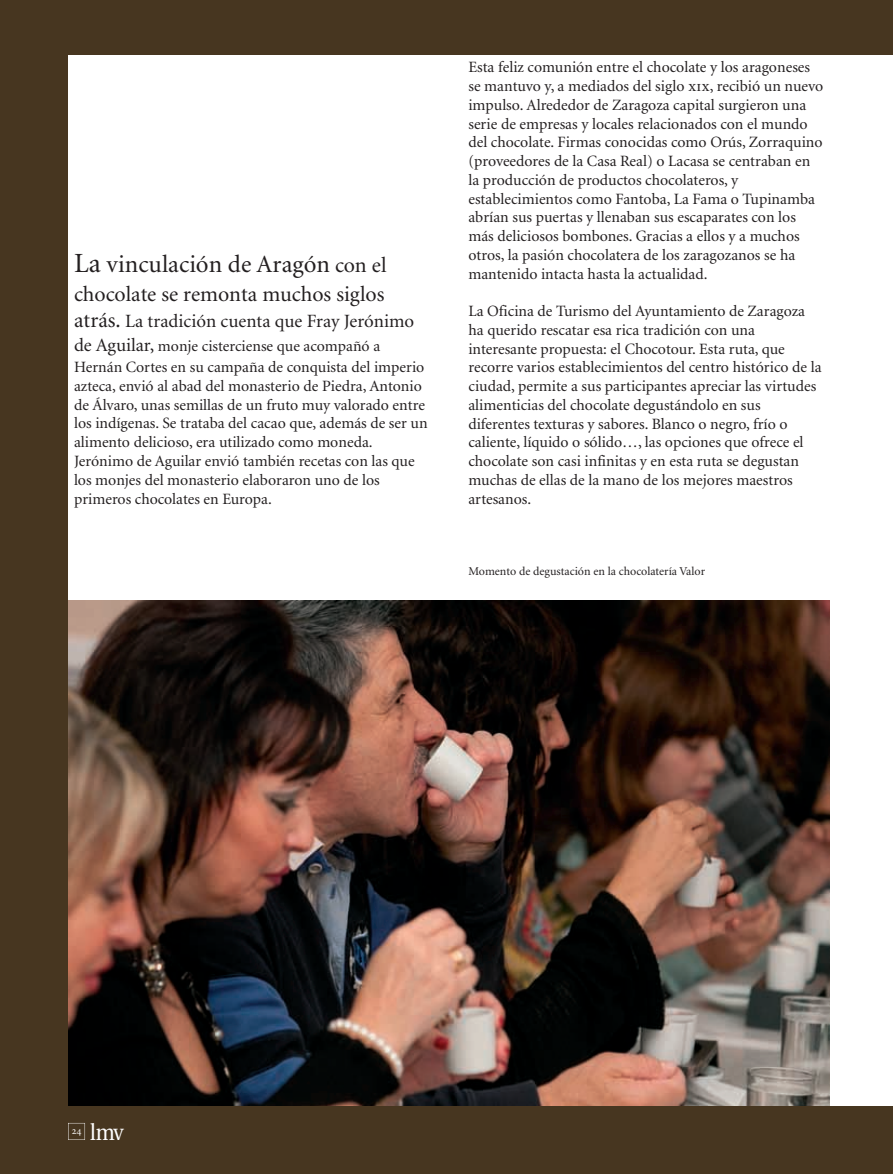
<style>
.page{position:relative;width:893px;height:1174px;background:#473620}
.page>*{position:absolute;margin:0;border:0;box-sizing:border-box;transform-origin:0 0}
.t1{font:24.75px "Minion";color:#231f20}
.t2{font:22.95px "Utopia";color:#fff;scale:.9 1}
.t3{font:21.75px "Minion";color:#231f20}
.t4{font:18.75px "Minion";color:#231f20}
.t5{font:15.75px/18.8px "Minion";color:#231f20}
.t6{font:12px "Minion";color:#231f20}
.s1{font-size:27.75px}
.s2{font-size:21.75px}
.s3{font-size:18.75px}
.s4{font-family:"Minion Regular SC"}
</style>
<div class="page">
<div style="left:68px;top:55px;width:825px;height:1051px;background:#fff"></div>
<svg style="left:68px;top:1123px;width:17px;height:17px"></svg>
<img style="left:68px;top:600px;width:761px;height:506px">
<h1 class="t1" style="left:74px;top:255px;width:314px"><span class="s1">La</span> vinculación de Aragón <span class="s2">con el</span></h1>
<h3 class="t3" style="left:74px;top:286px;width:312px">chocolate se remonta muchos siglos</h3>
<p class="t4" style="left:74px;top:314px;width:342px"><span class="s2">atrás.</span> La tradición cuenta que Fray Jerónimo</p>
<p class="t5" style="left:74px;top:337px;width:352px;line-height:20.4px"><span class="s3">de Aguilar,</span> monje cisterciense que acompañó a<br>Hernán Cortes en su campaña de conquista del imperio</p>
<p class="t5" style="left:74px;top:377px;width:355px">azteca, envió al abad del monasterio de Piedra, Antonio de Álvaro, unas semillas de un fruto muy valorado entre los indígenas. Se trataba del cacao que, además de ser un alimento delicioso, era utilizado como moneda.<br>Jerónimo de Aguilar envió también recetas con las que los monjes del monasterio elaboraron uno de los primeros chocolates en Europa.</p>
<p class="t5" style="left:468px;top:59px;width:356px">Esta feliz comunión entre el chocolate y los aragoneses se mantuvo y, a mediados del siglo <span class="s4">xix</span>, recibió un nuevo impulso. Alrededor de Zaragoza capital surgieron una serie de empresas y locales relacionados con el mundo del chocolate. Firmas conocidas como Orús, Zorraquino (proveedores de la Casa Real) o Lacasa se centraban en la producción de productos chocolateros, y establecimientos como Fantoba, La Fama o Tupinamba abrían sus puertas y llenaban sus escaparates con los más deliciosos bombones. Gracias a ellos y a muchos otros, la pasión chocolatera de los zaragozanos se ha mantenido intacta hasta la actualidad.</p>
<p class="t5" style="left:468px;top:303px;width:355px">La Oficina de Turismo del Ayuntamiento de Zaragoza ha querido rescatar esa rica tradición con una interesante propuesta: el Chocotour. Esta ruta, que recorre varios establecimientos del centro histórico de la ciudad, permite a sus participantes apreciar las virtudes alimenticias del chocolate degustándolo en sus diferentes texturas y sabores. Blanco o negro, frío o caliente, líquido o sólido…, las opciones que ofrece el chocolate son casi infinitas y en esta ruta se degustan muchas de ellas de la mano de los mejores maestros artesanos.</p>
<p class="t6" style="left:468px;top:566px;width:238px">Momento de degustación en la chocolatería Valor</p>
<h2 class="t2" style="left:72px;top:1122px;width:59px"><sup>24</sup> lmv</h2>
</div>
